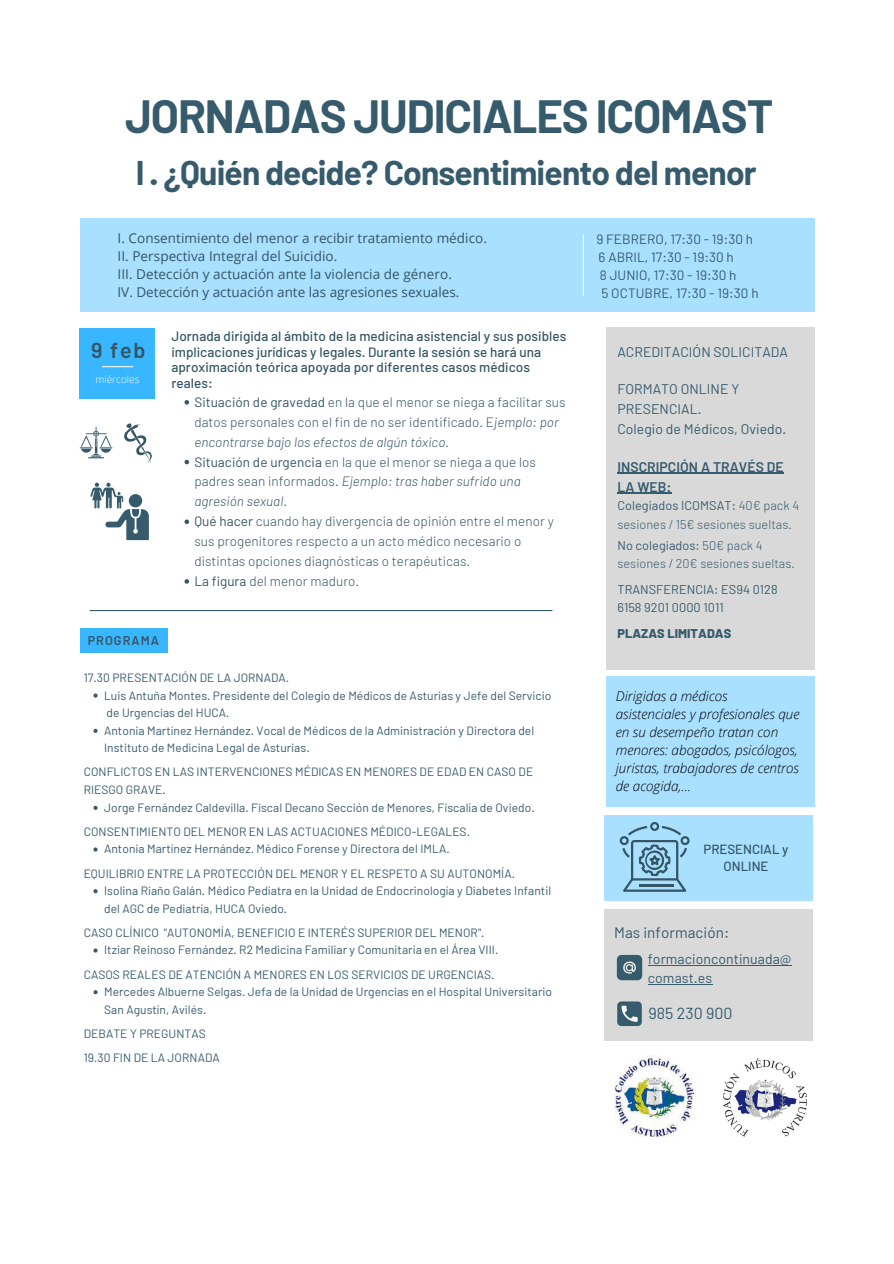
<style>
.page{position:relative;width:894px;height:1264px;background:#fff}
.page>*{position:absolute;margin:0;border:0;box-sizing:border-box;transform-origin:0 0}
.t1{font:700 45.6px "Barlow";letter-spacing:-.025em;color:#365b6d}
.t2{font:700 33.45px "Barlow";letter-spacing:-.025em;color:#365b6d}
.t3{font:600 21.6px "Barlow";color:#345564}
.t4{font:16.05px "Barlow";letter-spacing:.005em;color:#365b6d}
.t5{font:15.3px "Barlow";letter-spacing:.005em;color:#365b6d}
.t6{font:14.1px/19px "Barlow";letter-spacing:.005em;color:#365b6d}
.t7{font:13.95px/20.1px "Barlow";letter-spacing:.005em;color:#365b6d}
.t8{font:600 13.95px/20.1px "Barlow";letter-spacing:.005em;color:#365b6d}
.t9{font:300 13.5px/20px "Barlow";letter-spacing:.005em;color:#345564}
.t10{font:13.5px "Open Sans";letter-spacing:.005em;color:#345564}
.t11{font:500 13.5px/15.5px "Barlow";letter-spacing:.005em;color:#345564}
.t12{font:italic 300 13.5px/18px "Open Sans";color:#000}
.t13{font:13.5px "Barlow";letter-spacing:.005em;color:#365b6d}
.t14{font:500 13.2px/17.7px "Barlow";color:#345564;text-align:center}
.t15{font:600 12.75px "Barlow";letter-spacing:.08em;color:#345564}
.t16{font:300 12.6px/18.3px "Barlow";letter-spacing:.005em;color:#365b6d}
.t17{font:12.6px/18.3px "Barlow";letter-spacing:.005em;color:#365b6d}
.t18{font:800 12.6px "Barlow";letter-spacing:.005em;color:#365b6d}
.t19{font:12px/17.7px "Barlow";letter-spacing:.005em;color:#365b6d}
.t20{font:300 10.05px "Open Sans";color:#fff}
.s1{font-weight:400}
.s2{font-style:italic}
</style>
<div class="page">
<div style="left:80px;top:219px;width:734px;height:93px;background:#a9e0ff"></div>
<div style="left:80px;top:327px;width:75px;height:71px;background:#38b6ff"></div>
<div style="left:606px;top:327px;width:208px;height:343px;background:#d9d9d9"></div>
<div style="left:604px;top:908px;width:209px;height:132px;background:#d9d9d9"></div>
<div style="left:617px;top:1001px;width:24px;height:25px;background:#365b6d;border-radius:4px"></div>
<svg style="left:621px;top:1005px;width:16px;height:16px"></svg>
<div style="left:616px;top:954px;width:26px;height:26px;background:#365b6d;border-radius:5px"></div>
<svg style="left:623px;top:961px;width:13px;height:13px"></svg>
<hr style="left:647px;top:964px;width:144px;height:1px;background:#365b6d">
<hr style="left:647px;top:983px;width:65px;height:1px;background:#365b6d">
<hr style="left:102px;top:366px;width:31px;height:1px;background:#fff">
<img style="left:614px;top:1055px;width:83px;height:86px">
<img style="left:723px;top:1058px;width:82px;height:78px">
<hr style="left:90px;top:610px;width:462px;height:1px;background:#365b6d">
<div style="left:80px;top:628px;width:88px;height:24px;background:#38b6ff"></div>
<svg style="left:90px;top:482px;width:59px;height:58px"></svg>
<svg style="left:80px;top:427px;width:32px;height:31px"></svg>
<svg style="left:124px;top:423px;width:28px;height:39px"></svg>
<hr style="left:617px;top:472px;width:166px;height:1px;background:#365b6d">
<hr style="left:617px;top:492px;width:54px;height:1px;background:#365b6d">
<svg style="left:184px;top:400px;width:5px;height:4px"></svg>
<svg style="left:184px;top:460px;width:5px;height:4px"></svg>
<svg style="left:184px;top:519px;width:5px;height:5px"></svg>
<svg style="left:184px;top:579px;width:5px;height:4px"></svg>
<svg style="left:93px;top:693px;width:4px;height:4px"></svg>
<svg style="left:93px;top:728px;width:4px;height:5px"></svg>
<svg style="left:93px;top:805px;width:4px;height:5px"></svg>
<svg style="left:93px;top:847px;width:4px;height:4px"></svg>
<svg style="left:93px;top:889px;width:4px;height:4px"></svg>
<svg style="left:93px;top:948px;width:4px;height:4px"></svg>
<svg style="left:93px;top:990px;width:4px;height:4px"></svg>
<div style="left:606px;top:676px;width:208px;height:130px;background:#a9e0ff"></div>
<hr style="left:582px;top:235px;width:1px;height:61px;background:#fff">
<div style="left:604px;top:815px;width:208px;height:85px;background:#a9e0ff"></div>
<svg style="left:619px;top:822px;width:70px;height:69px"></svg>
<hr style="left:638px;top:883px;width:35px;height:3px;background:#345564">
<p class="t1" style="left:125px;top:87px;width:649px">JORNADAS JUDICIALES ICOMAST</p>
<p class="t2" style="left:136px;top:151px;width:622px">I . ¿Quién decide? Consentimiento del menor</p>
<p class="t10" style="left:117px;top:228px;width:371px">I. Consentimiento del menor a recibir tratamiento médico.</p>
<p class="t10" style="left:117px;top:246px;width:221px">II. Perspectiva Integral del Suicidio.</p>
<p class="t10" style="left:117px;top:264px;width:336px">III. Detección y actuación ante la violencia de género.</p>
<p class="t10" style="left:117px;top:282px;width:343px">IV. Detección y actuación ante las agresiones sexuales.</p>
<p class="t13" style="left:596px;top:231px;width:158px">9 FEBRERO, 17:30 - 19:30 h</p>
<p class="t13" style="left:598px;top:249px;width:137px">6 ABRIL, 17:30 - 19:30 h</p>
<p class="t13" style="left:599px;top:267px;width:138px">8 JUNIO, 17:30 - 19:30 h</p>
<p class="t13" style="left:601px;top:285px;width:159px">5 OCTUBRE, 17:30 - 19:30 h</p>
<p class="t11" style="left:171px;top:328px;width:396px">Jornada dirigida al ámbito de la medicina asistencial y sus posibles implicaciones jurídicas y legales. Durante la sesión se hará una aproximación teórica apoyada por diferentes casos médicos reales:</p>
<p class="t3" style="left:91px;top:336px;width:56px">9 feb</p>
<p class="t7" style="left:617px;top:341px;width:172px">ACREDITACIÓN SOLICITADA</p>
<p class="t7" style="left:617px;top:378px;width:123px">FORMATO ONLINE Y<br>PRESENCIAL.</p>
<p class="t7" style="left:617px;top:418px;width:170px">Colegio de Médicos, Oviedo.</p>
<p class="t8" style="left:617px;top:456px;width:168px">INSCRIPCIÓN A TRAVÉS DE<br>LA WEB:</p>
<p class="t16" style="left:617px;top:496px;width:183px"><span class="s1">Colegiados ICOMSAT:</span> 40€ pack 4 sesiones / 15€ sesiones sueltas.</p>
<p class="t16" style="left:617px;top:535px;width:179px"><span class="s1">No colegiados:</span> 50€ pack 4 sesiones / 20€ sesiones sueltas.</p>
<p class="t17" style="left:617px;top:579px;width:162px">TRANSFERENCIA: ES94 0128<br>6158 9201 0000 1011</p>
<p class="t18" style="left:617px;top:625px;width:115px">PLAZAS LIMITADAS</p>
<p class="t20" style="left:95px;top:372px;width:45px">miércoles</p>
<p class="t9" style="left:194px;top:391px;width:373px"><span class="s1">Situación de gravedad</span> en la que el menor se niega a facilitar sus datos personales con el fin de no ser identificado. E<span class="s2">jemplo: por encontrarse bajo los efectos de algún tóxico.</span></p>
<p class="t9" style="left:194px;top:451px;width:343px"><span class="s1">Situación de urgencia</span> en la que el menor se niega a que los padres sean informados. <span class="s2">Ejemplo: tras haber sufrido una agresión sexual</span>.</p>
<p class="t9" style="left:194px;top:511px;width:361px"><span class="s1">Qué hacer</span> cuando hay divergencia de opinión entre el menor y sus progenitores respecto a un acto médico necesario o distintas opciones diagnósticas o terapéuticas.</p>
<p class="t9" style="left:194px;top:570px;width:166px"><span class="s1">La figura</span> del menor maduro.</p>
<p class="t15" style="left:88px;top:632px;width:73px">PROGRAMA</p>
<p class="t19" style="left:84px;top:668px;width:207px">17.30 PRESENTACIÓN DE LA JORNADA.</p>
<p class="t19" style="left:104px;top:686px;width:448px">Luis Antuña Montes. Presidente del Colegio de Médicos de Asturias y Jefe del Servicio de Urgencias del HUCA.</p>
<p class="t19" style="left:104px;top:721px;width:431px">Antonia Martínez Hernández. Vocal de Médicos de la Administración y Directora del<br>Instituto de Medicina Legal de Asturias.</p>
<p class="t19" style="left:84px;top:762px;width:451px">CONFLICTOS EN LAS INTERVENCIONES MÉDICAS EN MENORES DE EDAD EN CASO DE<br>RIESGO GRAVE.</p>
<p class="t19" style="left:84px;top:822px;width:388px">CONSENTIMIENTO DEL MENOR EN LAS ACTUACIONES MÉDICO-LEGALES.</p>
<p class="t19" style="left:84px;top:863px;width:433px">EQUILIBRIO ENTRE LA PROTECCIÓN DEL MENOR Y EL RESPETO A SU AUTONOMÍA.</p>
<p class="t19" style="left:104px;top:798px;width:432px">Jorge Fernández Caldevilla. Fiscal Decano Sección de Menores, Fiscalía de Oviedo.</p>
<p class="t19" style="left:104px;top:839px;width:347px">Antonia Martínez Hernández. Médico Forense y Directora del IMLA.</p>
<p class="t19" style="left:104px;top:881px;width:448px">Isolina Riaño Galán. Médico Pediatra en la Unidad de Endocrinología y Diabetes Infantil del AGC de Pediatría, HUCA Oviedo.</p>
<p class="t19" style="left:104px;top:940px;width:395px">Itziar Reinoso Fernández. R2 Medicina Familiar y Comunitaria en el Área VIII.</p>
<p class="t19" style="left:104px;top:982px;width:449px">Mercedes Albuerne Selgas. Jefa de la Unidad de Urgencias en el Hospital Universitario<br>San Agustín, Avilés.</p>
<p class="t19" style="left:84px;top:923px;width:402px">CASO CLÍNICO "AUTONOMÍA, BENEFICIO E INTERÉS SUPERIOR DEL MENOR".</p>
<p class="t19" style="left:84px;top:964px;width:412px">CASOS REALES DE ATENCIÓN A MENORES EN LOS SERVICIOS DE URGENCIAS.</p>
<p class="t19" style="left:84px;top:1024px;width:124px">DEBATE Y PREGUNTAS</p>
<p class="t19" style="left:84px;top:1048px;width:138px">19.30 FIN DE LA JORNADA</p>
<p class="t12" style="left:615px;top:687px;width:185px">Dirigidas a médicos asistenciales y profesionales que en su desempeño tratan con menores: abogados, psicólogos, juristas, trabajadores de centros de acogida,...</p>
<p class="t14" style="left:703px;top:839px;width:86px">PRESENCIAL y<br>ONLINE</p>
<p class="t5" style="left:614px;top:922px;width:116px">Mas información:</p>
<p class="t6" style="left:647px;top:948px;width:145px">formacioncontinuada@ comast.es</p>
<p class="t4" style="left:648px;top:1003px;width:86px">985 230 900</p>
</div>
